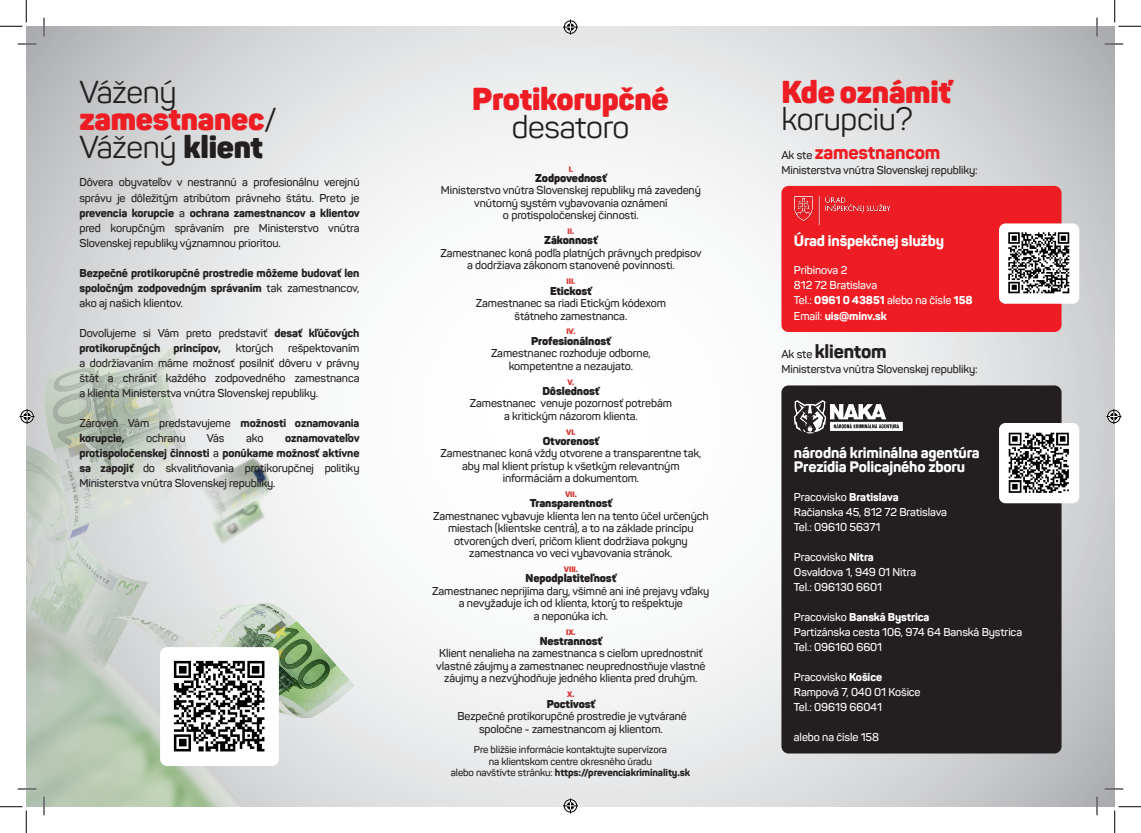
<style>
.page{position:relative;width:1141px;height:833px;background:#fff}
.page>*{position:absolute;margin:0;border:0;box-sizing:border-box;transform-origin:0 0}
.t1{font:900 31.25px "Panton";letter-spacing:-.01em;color:#ee1d23}
.t2{font:31.25px "Panton";letter-spacing:-.01em;color:#231f20}
.t3{font:800 18.75px "Panton";letter-spacing:-.01em;color:#ee1d23}
.t4{font:800 18.75px "Panton";letter-spacing:-.01em;color:#231f20}
.t5{font:800 15px "Panton";letter-spacing:-.01em;color:#fff}
.t6{font:600 11.25px/15px "Panton";letter-spacing:-.01em;color:#231f20;text-align:center}
.t7{font:600 11.25px "Panton";letter-spacing:-.01em;color:#fff}
.t8{font:800 11.25px/15px "Panton";letter-spacing:-.01em;color:#231f20}
.t9{font:900 11.25px "Panton";letter-spacing:-.01em;color:#231f20}
.t10{font:800 11.25px "Panton";letter-spacing:-.01em;color:#fff}
.t11{font:600 10px "Panton";letter-spacing:-.01em;color:#231f20}
.t12{font:800 10px "Panton";letter-spacing:-.01em;color:#231f20}
.t13{font:900 7.75px "Panton";letter-spacing:-.01em;color:#d93833}
.s1{font-weight:400;color:#231f20}
.s2{font-weight:900}
.s3{font-weight:800}
.s4{font-weight:600}
.s5{font-weight:600;font-size:11.25px;color:#231f20}
.s6{font-weight:600;font-size:11.25px}
</style>
<div class="page">
<img style="left:26px;top:26px;width:1088px;height:780px">
<img style="left:26px;top:347px;width:340px;height:459px">
<div style="left:781px;top:385px;width:280px;height:368px;background:#231f20;border-radius:7px"></div>
<div style="left:781px;top:186px;width:280px;height:146px;background:#ee1d23;border-radius:7px"></div>
<img style="left:793px;top:400px;width:110px;height:34px">
<img style="left:793px;top:195px;width:98px;height:30px">
<div style="left:160px;top:646px;width:119px;height:119px;background:#fff;border-radius:7px"></div>
<div style="left:998px;top:423px;width:81px;height:80px;background:#fff;border-radius:6px"></div>
<img style="left:1008px;top:432px;width:61px;height:61px">
<div style="left:998px;top:223px;width:81px;height:80px;background:#fff;border-radius:6px"></div>
<img style="left:1008px;top:232px;width:62px;height:62px">
<img style="left:173px;top:660px;width:92px;height:92px">
<svg style="left:18px;top:43px;width:18px;height:2px"></svg>
<svg style="left:1104px;top:43px;width:19px;height:2px"></svg>
<svg style="left:18px;top:787px;width:18px;height:2px"></svg>
<svg style="left:1104px;top:787px;width:19px;height:2px"></svg>
<svg style="left:43px;top:18px;width:2px;height:18px"></svg>
<svg style="left:43px;top:796px;width:2px;height:18px"></svg>
<svg style="left:1096px;top:18px;width:1px;height:18px"></svg>
<svg style="left:1096px;top:796px;width:1px;height:18px"></svg>
<svg style="left:0;top:0;width:27px;height:27px"></svg>
<svg style="left:0;top:806px;width:27px;height:26px"></svg>
<svg style="left:1114px;top:0;width:26px;height:27px"></svg>
<svg style="left:1114px;top:806px;width:26px;height:26px"></svg>
<svg style="left:563px;top:20px;width:15px;height:15px"></svg>
<svg style="left:563px;top:797px;width:15px;height:15px"></svg>
<svg style="left:20px;top:409px;width:15px;height:15px"></svg>
<svg style="left:1106px;top:409px;width:15px;height:15px"></svg>
<p class="t2" style="left:79px;top:72px;width:99px">Vážený</p>
<p class="t1" style="left:79px;top:99px;width:199px">zamestnanec<span class="s1">/</span></p>
<p class="t2" style="left:79px;top:127px;width:185px">Vážený <span class="s2">klient</span></p>
<p class="t6" style="left:79px;top:175px;width:282px;text-align:justify">Dôvera obyvateľov v nestrannú a profesionálnu verejnú správu je dôležitým atribútom právneho štátu. Preto je <span class="s3">prevencia korupcie</span> a <span class="s3">ochrana zamestnancov a klientov </span>pred korupčným správaním pre Ministerstvo vnútra Slovenskej republiky významnou prioritou.</p>
<p class="t8" style="left:79px;top:265px;width:281px;text-align:justify">Bezpečné protikorupčné prostredie môžeme budovať len spoločným zodpovedným správaním <span class="s4">tak zamestnancov, ako aj našich klientov.</span></p>
<p class="t8" style="left:79px;top:325px;width:281px"><span class="s4">Dovoľujeme si Vám preto predstaviť</span> desať kľúčových protikorupčných princípov,</p>
<p class="t6" style="left:79px;top:340px;width:281px;text-align:justify;text-indent:209px">rešpektovaním a dodržiavaním máme možnosť posilniť dôveru v právny štát a chrániť každého zodpovedného zamestnanca a klienta Ministerstva vnútra Slovenskej republiky.</p>
<p class="t8" style="left:79px;top:415px;width:281px"><span class="s4">Zároveň Vám predstavujeme</span> možnosti oznamovania korupcie,</p>
<p class="t6" style="left:236px;top:340px;width:39px">ktorých</p>
<p class="t6" style="left:79px;top:430px;width:282px;text-align:justify;text-indent:205px"><span class="s3">oznamovateľov protispoločenskej činnosti</span> a <span class="s3">ponúkame možnosť aktívne sa zapojiť</span> do skvalitňovania protikorupčnej politiky Ministerstva vnútra Slovenskej republiky.</p>
<p class="t6" style="left:146px;top:430px;width:41px">ochranu</p>
<p class="t6" style="left:207px;top:430px;width:19px">Vás</p>
<p class="t6" style="left:246px;top:430px;width:19px">ako</p>
<p class="t1" style="left:472px;top:79px;width:198px">Protikorupčné</p>
<p class="t2" style="left:511px;top:107px;width:119px">desatoro</p>
<p class="t9" style="left:535px;top:170px;width:73px">Zodpovednosť</p>
<p class="t6" style="left:441px;top:184px;width:261px;line-height:12.5px">Ministerstvo vnútra Slovenskej republiky má zavedený vnútorný systém vybavovania oznámení</p>
<p class="t6" style="left:503px;top:208px;width:137px">o protispoločenskej činnosti.</p>
<p class="t9" style="left:544px;top:233px;width:55px">Zákonnosť</p>
<p class="t6" style="left:440px;top:246px;width:263px;line-height:12.5px">Zamestnanec koná podľa platných právnych predpisov a dodržiava zákonom stanovené povinnosti.</p>
<p class="t9" style="left:550px;top:283px;width:43px">Etickosť</p>
<p class="t6" style="left:476px;top:295px;width:191px">Zamestnanec sa riadi Etickým kódexom</p>
<p class="t6" style="left:514px;top:308px;width:114px">štátneho zamestnanca.</p>
<p class="t9" style="left:531px;top:333px;width:81px">Profesionálnosť</p>
<p class="t6" style="left:491px;top:345px;width:161px">Zamestnanec rozhoduje odborne,</p>
<p class="t6" style="left:508px;top:358px;width:126px">kompetentne a nezaujato.</p>
<p class="t9" style="left:542px;top:383px;width:58px">Dôslednosť</p>
<p class="t6" style="left:470px;top:395px;width:203px">Zamestnanec venuje pozornosť potrebám</p>
<p class="t6" style="left:504px;top:408px;width:135px">a kritickým názorom klienta.</p>
<p class="t9" style="left:542px;top:433px;width:58px">Otvorenosť</p>
<p class="t6" style="left:440px;top:445px;width:262px">Zamestnanec koná vždy otvorene a transparentne tak,</p>
<p class="t6" style="left:462px;top:458px;width:219px">aby mal klient prístup k všetkým relevantným</p>
<p class="t6" style="left:502px;top:470px;width:138px">informáciám a dokumentom.</p>
<p class="t9" style="left:529px;top:495px;width:84px">Transparentnosť</p>
<p class="t6" style="left:433px;top:509px;width:277px;line-height:12.5px">Zamestnanec vybavuje klienta len na tento účel určených miestach (klientske centrá), a to na základe princípu</p>
<p class="t6" style="left:454px;top:533px;width:235px">otvorených dverí, pričom klient dodržiava pokyny</p>
<p class="t6" style="left:469px;top:545px;width:205px">zamestnanca vo veci vybavovania stránok.</p>
<p class="t9" style="left:525px;top:570px;width:92px">Nepodplatiteľnosť</p>
<p class="t6" style="left:432px;top:584px;width:279px;line-height:12.5px">Zamestnanec neprijíma dary, všimné ani iné prejavy vďaky a nevyžaduje ich od klienta, ktorý to rešpektuje</p>
<p class="t6" style="left:533px;top:608px;width:76px">a neponúka ich.</p>
<p class="t9" style="left:539px;top:633px;width:64px">Nestrannosť</p>
<p class="t6" style="left:439px;top:645px;width:265px">Klient nenalieha na zamestnanca s cieľom uprednostniť</p>
<p class="t6" style="left:436px;top:658px;width:271px">vlastné záujmy a zamestnanec neuprednostňuje vlastné</p>
<p class="t6" style="left:444px;top:670px;width:255px">záujmy a nezvýhodňuje jedného klienta pred druhým.</p>
<p class="t9" style="left:546px;top:695px;width:50px">Poctivosť</p>
<p class="t6" style="left:457px;top:708px;width:231px">Bezpečné protikorupčné prostredie je vytvárané</p>
<p class="t6" style="left:479px;top:720px;width:185px">spoločne - zamestnancom aj klientom.</p>
<p class="t13" style="left:568px;top:164px;width:6px">I.</p>
<p class="t13" style="left:567px;top:226px;width:8px">II.</p>
<p class="t13" style="left:566px;top:276px;width:10px">III.</p>
<p class="t13" style="left:566px;top:326px;width:11px">IV.</p>
<p class="t13" style="left:567px;top:376px;width:8px">V.</p>
<p class="t13" style="left:566px;top:426px;width:11px">VI.</p>
<p class="t13" style="left:565px;top:489px;width:13px">VII.</p>
<p class="t13" style="left:564px;top:564px;width:16px">VIII.</p>
<p class="t13" style="left:566px;top:626px;width:11px">IX.</p>
<p class="t13" style="left:567px;top:689px;width:9px">X.</p>
<p class="t11" style="left:474px;top:743px;width:195px">Pre bližšie informácie kontaktujte supervízora</p>
<p class="t11" style="left:489px;top:754px;width:165px">na klientskom centre okresného úradu</p>
<p class="t12" style="left:451px;top:765px;width:241px"><span class="s4">alebo navštívte stránku:</span> https://prevenciakriminality.sk</p>
<p class="t1" style="left:781px;top:71px;width:171px">Kde oznámiť</p>
<p class="t2" style="left:781px;top:100px;width:133px">korupciu?</p>
<p class="t3" style="left:781px;top:140px;width:160px"><span class="s5">Ak ste</span> zamestnancom</p>
<p class="t6" style="left:781px;top:162px;width:198px">Ministerstva vnútra Slovenskej republiky:</p>
<p class="t5" style="left:793px;top:231px;width:152px">Úrad inšpekčnej služby</p>
<p class="t7" style="left:793px;top:263px;width:55px">Pribinova 2</p>
<p class="t7" style="left:793px;top:278px;width:85px">812 72 Bratislava</p>
<p class="t7" style="left:793px;top:293px;width:180px">Tel.: <span class="s3">0961 0 43851</span> alebo na čísle <span class="s3">158</span></p>
<p class="t10" style="left:793px;top:308px;width:94px"><span class="s4">Email:</span> uis@minv.sk</p>
<p class="t4" style="left:781px;top:339px;width:107px"><span class="s6">Ak ste</span> klientom</p>
<p class="t6" style="left:781px;top:361px;width:198px">Ministerstva vnútra Slovenskej republiky:</p>
<p class="t5" style="left:793px;top:443px;width:187px">národná kriminálna agentúra</p>
<p class="t5" style="left:793px;top:457px;width:173px">Prezídia Policajného zboru</p>
<p class="t7" style="left:793px;top:489px;width:106px">Pracovisko <span class="s3">Bratislava</span></p>
<p class="t7" style="left:793px;top:504px;width:154px">Račianska 45, 812 72 Bratislava</p>
<p class="t7" style="left:793px;top:519px;width:88px">Tel.: 09610 56371</p>
<p class="t7" style="left:793px;top:549px;width:81px">Pracovisko <span class="s3">Nitra</span></p>
<p class="t7" style="left:793px;top:564px;width:124px">Osvaldova 1, 949 01 Nitra</p>
<p class="t7" style="left:793px;top:579px;width:89px">Tel.: 096130 6601</p>
<p class="t10" style="left:793px;top:609px;width:137px"><span class="s4">Pracovisko</span> Banská Bystrica</p>
<p class="t7" style="left:793px;top:624px;width:230px">Partizánska cesta 106, 974 64 Banská Bystrica</p>
<p class="t7" style="left:793px;top:639px;width:90px">Tel.: 096160 6601</p>
<p class="t7" style="left:793px;top:669px;width:90px">Pracovisko <span class="s3">Košice</span></p>
<p class="t7" style="left:793px;top:684px;width:128px">Rampová 7, 040 01 Košice</p>
<p class="t7" style="left:793px;top:699px;width:89px">Tel.: 09619 66041</p>
<p class="t7" style="left:793px;top:729px;width:87px">alebo na čísle 158</p>
</div>
